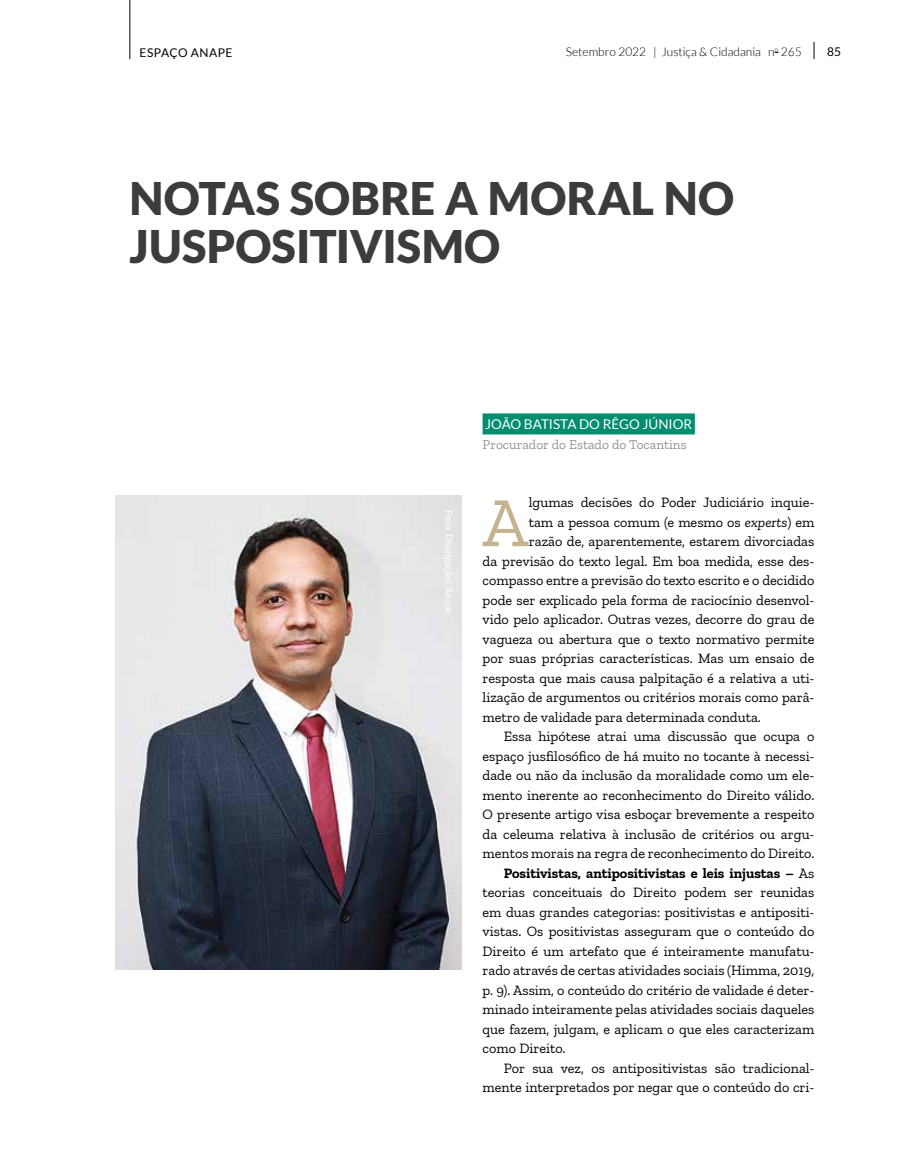
<style>
.page{position:relative;width:908px;height:1168px;background:#fff}
.page>*{position:absolute;margin:0;border:0;box-sizing:border-box;transform-origin:0 0}
.t1{font:70.35px "Zilla Slab";color:#c5b390}
.t2{font:900 45px/48.8px "Lato";letter-spacing:.005em;color:#3c3c3b}
.t3{font:14.25px "Zilla Slab";color:#000}
.t4{font:700 14.25px "Zilla Slab";color:#000}
.t5{font:13.5px "Zilla Slab";color:#949494}
.t6{font:13.5px "Lato";color:#fff}
.t7{font:300 12px "Lato";color:#000}
.t8{font:12px "Lato";letter-spacing:.04em;color:#000}
.s1{font-style:italic}
.s2{font-weight:400}
</style>
<div class="page">
<svg style="left:813px;top:42px;width:1px;height:17px"></svg>
<hr style="left:129px;top:0;width:1px;height:59px;background:#000">
<div style="left:482px;top:413px;width:212px;height:21px;background:#008d70"></div>
<img style="left:115px;top:495px;width:346px;height:475px">
<p class="t8" style="left:139px;top:46px;width:95px">ESPAÇO ANAPE</p>
<p class="t7" style="left:566px;top:45px;width:237px">Setembro 2022 | Justiça &amp; Cidadania n<sup>o</sup> 265</p>
<p class="t8" style="left:827px;top:45px;width:15px">85</p>
<h2 class="t2" style="left:129px;top:173px;width:606px">NOTAS SOBRE A MORAL NO<br>JUSPOSITIVISMO</h2>
<p class="t6" style="left:485px;top:417px;width:208px">JOÃO BATISTA DO RÊGO JÚNIOR</p>
<p class="t5" style="left:482px;top:437px;width:205px">Procurador do Estado do Tocantins</p>
<h1 class="t1" style="left:482px;top:484px;width:47px">A</h1>
<p class="t3" style="left:529px;top:495px;width:287px">lgumas decisões do Poder Judiciário inquie-</p>
<p class="t3" style="left:529px;top:514px;width:287px">tam a pessoa comum (e mesmo os <span class="s1">experts</span>) em</p>
<p class="t3" style="left:529px;top:534px;width:287px">razão de, aparentemente, estarem divorciadas</p>
<p class="t3" style="left:482px;top:553px;width:333px">da previsão do texto legal. Em boa medida, esse des-</p>
<p class="t3" style="left:482px;top:573px;width:333px">compasso entre a previsão do texto escrito e o decidido</p>
<p class="t3" style="left:482px;top:592px;width:333px">pode ser explicado pela forma de raciocínio desenvol-</p>
<p class="t3" style="left:482px;top:612px;width:333px">vido pelo aplicador. Outras vezes, decorre do grau de</p>
<p class="t3" style="left:482px;top:631px;width:333px">vagueza ou abertura que o texto normativo permite</p>
<p class="t3" style="left:482px;top:651px;width:333px">por suas próprias características. Mas um ensaio de</p>
<p class="t3" style="left:482px;top:670px;width:333px">resposta que mais causa palpitação é a relativa a uti-</p>
<p class="t3" style="left:482px;top:690px;width:333px">lização de argumentos ou critérios morais como parâ-</p>
<p class="t3" style="left:482px;top:709px;width:280px">metro de validade para determinada conduta.</p>
<p class="t3" style="left:504px;top:729px;width:312px">Essa hipótese atrai uma discussão que ocupa o</p>
<p class="t3" style="left:482px;top:748px;width:333px">espaço jusfilosófico de há muito no tocante à necessi-</p>
<p class="t3" style="left:482px;top:768px;width:333px">dade ou não da inclusão da moralidade como um ele-</p>
<p class="t3" style="left:482px;top:787px;width:333px">mento inerente ao reconhecimento do Direito válido.</p>
<p class="t3" style="left:482px;top:807px;width:333px">O presente artigo visa esboçar brevemente a respeito</p>
<p class="t3" style="left:482px;top:826px;width:333px">da celeuma relativa à inclusão de critérios ou argu-</p>
<p class="t3" style="left:482px;top:846px;width:333px">mentos morais na regra de reconhecimento do Direito.</p>
<p class="t4" style="left:504px;top:865px;width:312px">Positivistas, antipositivistas e leis injustas – <span class="s2">As</span></p>
<p class="t3" style="left:482px;top:884px;width:333px">teorias conceituais do Direito podem ser reunidas</p>
<p class="t3" style="left:482px;top:904px;width:333px">em duas grandes categorias: positivistas e antipositi-</p>
<p class="t3" style="left:482px;top:923px;width:333px">vistas. Os positivistas asseguram que o conteúdo do</p>
<p class="t3" style="left:482px;top:943px;width:333px">Direito é um artefato que é inteiramente manufatu-</p>
<p class="t3" style="left:482px;top:962px;width:333px">rado através de certas atividades sociais (Himma, 2019,</p>
<p class="t3" style="left:482px;top:982px;width:333px">p. 9). Assim, o conteúdo do critério de validade é deter-</p>
<p class="t3" style="left:482px;top:1001px;width:333px">minado inteiramente pelas atividades sociais daqueles</p>
<p class="t3" style="left:482px;top:1021px;width:333px">que fazem, julgam, e aplicam o que eles caracterizam</p>
<p class="t3" style="left:482px;top:1040px;width:84px">como Direito.</p>
<p class="t3" style="left:504px;top:1060px;width:312px">Por sua vez, os antipositivistas são tradicional-</p>
<p class="t3" style="left:482px;top:1079px;width:333px">mente interpretados por negar que o conteúdo do cri-</p>
</div>
